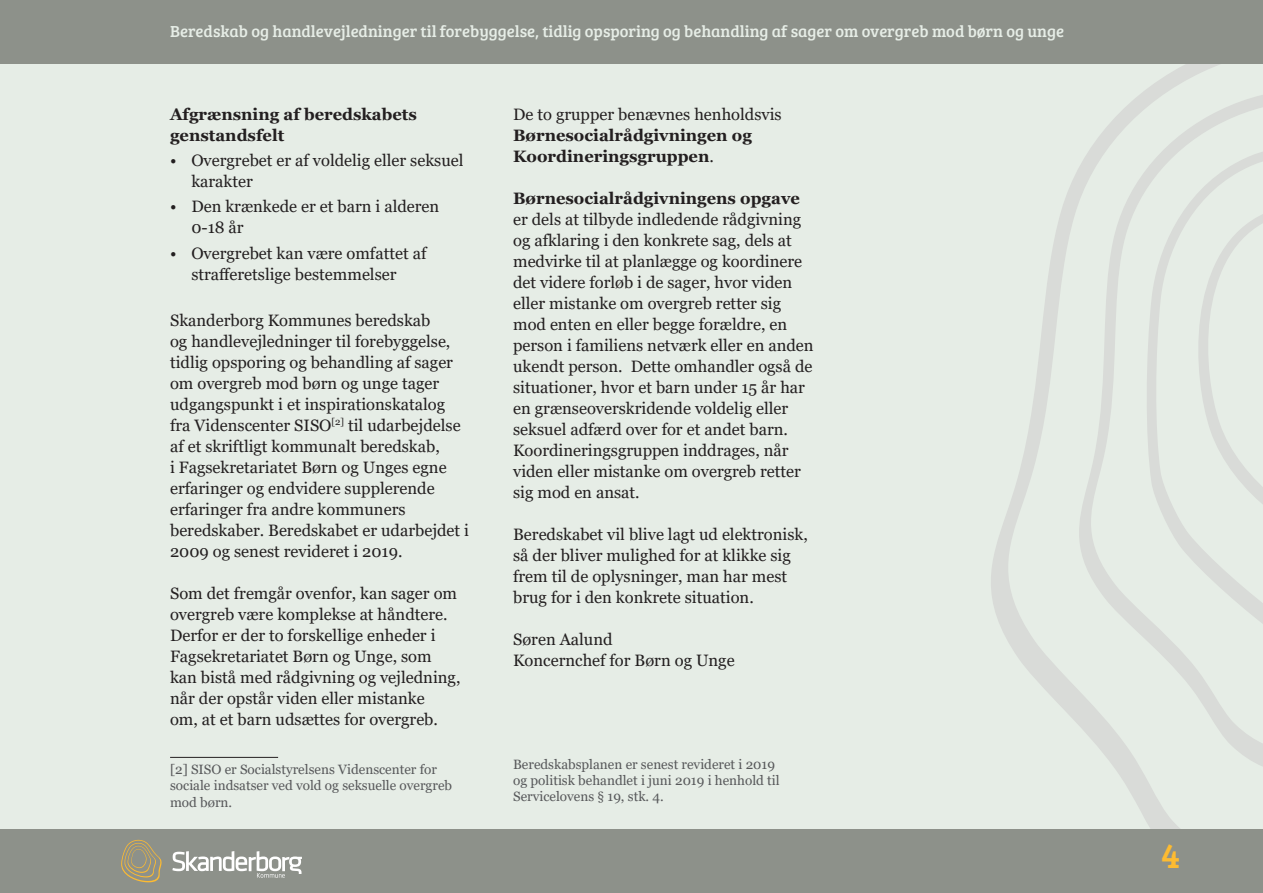
<style>
.page{position:relative;width:1263px;height:893px;background:#e6ede6}
.page>*{position:absolute;margin:0;border:0;box-sizing:border-box;transform-origin:0 0}
.t1{font:36px "Bree Serif";color:#fdbb31}
.Overskrift_2{font:16.5px/21px "Georgia";color:#231f20}
.t2{font:700 16.5px/21px "Georgia";color:#231f20}
.t3{font:16.5px "Bree Serif";color:#e6ede6}
.t4{font:13.5px/16.2px "Georgia";color:#57585a}
.s1{font-weight:400}
.s2{font-weight:700}
</style>
<div class="page">
<svg style="left:991px;top:64px;width:229px;height:765px"></svg>
<svg style="left:1069px;top:81px;width:194px;height:703px"></svg>
<svg style="left:1145px;top:100px;width:118px;height:563px"></svg>
<div style="left:0;top:829px;width:1263px;height:64px;background:#8d918a"></div>
<svg style="left:121px;top:840px;width:41px;height:42px"></svg>
<svg style="left:172px;top:851px;width:130px;height:27px"></svg>
<div style="left:0;top:0;width:1263px;height:64px;background:#8d918a"></div>
<hr style="left:170px;top:757px;width:108px;height:1px;background:#231f20">
<p class="t3" style="left:170px;top:20px;width:895px">Beredskab og handlevejledninger til forebyggelse, tidlig opsporing og behandling af sager om overgreb mod børn og unge</p>
<p class="t2" style="left:170px;top:104px;width:248px">Afgrænsning af beredskabets genstandsfelt</p>
<p class="Overskrift_2" style="left:191px;top:150px;width:274px;text-indent:-21px">• Overgrebet er af voldelig eller seksuel karakter</p>
<p class="Overskrift_2" style="left:191px;top:197px;width:249px;text-indent:-21px">• Den krænkede er et barn i alderen<br>0-18 år</p>
<p class="Overskrift_2" style="left:170px;top:243px;width:258px;text-align:center">• Overgrebet kan være omfattet af strafferetslige bestemmelser</p>
<p class="Overskrift_2" style="left:170px;top:310px;width:300px">Skanderborg Kommunes beredskab<br>og handlevejledninger til forebyggelse, tidlig opsporing og behandling af sager om overgreb mod børn og unge tager udgangspunkt i et inspirationskatalog fra Videnscenter SISO<sup>[2]</sup> til udarbejdelse af et skriftligt kommunalt beredskab,<br>i Fagsekretariatet Børn og Unges egne erfaringer og endvidere supplerende erfaringer fra andre kommuners beredskaber. Beredskabet er udarbejdet i 2009 og senest revideret i 2019.</p>
<p class="Overskrift_2" style="left:170px;top:583px;width:292px">Som det fremgår ovenfor, kan sager om overgreb være komplekse at håndtere.<br>Derfor er der to forskellige enheder i Fagsekretariatet Børn og Unge, som kan bistå med rådgivning og vejledning, når der opstår viden eller mistanke<br>om, at et barn udsættes for overgreb.</p>
<p class="t4" style="left:170px;top:761px;width:283px">[2] SISO er Socialstyrelsens Videnscenter for sociale indsatser ved vold og seksuelle overgreb mod børn.</p>
<p class="t2" style="left:513px;top:104px;width:270px"><span class="s1">De to grupper benævnes henholdsvis<br></span>Børnesocialrådgivningen og<br>Koordineringsgruppen<span class="s1">.</span></p>
<p class="Overskrift_2" style="left:513px;top:188px;width:302px"><span class="s2">Børnesocialrådgivningens opgave </span>er dels at tilbyde indledende rådgivning og afklaring i den konkrete sag, dels at medvirke til at planlægge og koordinere det videre forløb i de sager, hvor viden eller mistanke om overgreb retter sig mod enten en eller begge forældre, en person i familiens netværk eller en anden ukendt person. Dette omhandler også de situationer, hvor et barn under 15 år har en grænseoverskridende voldelig eller seksuel adfærd over for et andet barn.</p>
<p class="Overskrift_2" style="left:513px;top:440px;width:289px">Koordineringsgruppen inddrages, når viden eller mistanke om overgreb retter sig mod en ansat.</p>
<p class="Overskrift_2" style="left:513px;top:524px;width:296px">Beredskabet vil blive lagt ud elektronisk, så der bliver mulighed for at klikke sig frem til de oplysninger, man har mest brug for i den konkrete situation.</p>
<p class="Overskrift_2" style="left:513px;top:629px;width:101px">Søren Aalund</p>
<p class="Overskrift_2" style="left:513px;top:650px;width:223px">Koncernchef for Børn og Unge</p>
<p class="t4" style="left:513px;top:756px;width:268px">Beredskabsplanen er senest revideret i 2019 og politisk behandlet i juni 2019 i henhold til<br>Servicelovens § 19, stk. 4.</p>
<h1 class="t1" style="left:1161px;top:829px;width:21px">4</h1>
</div>
